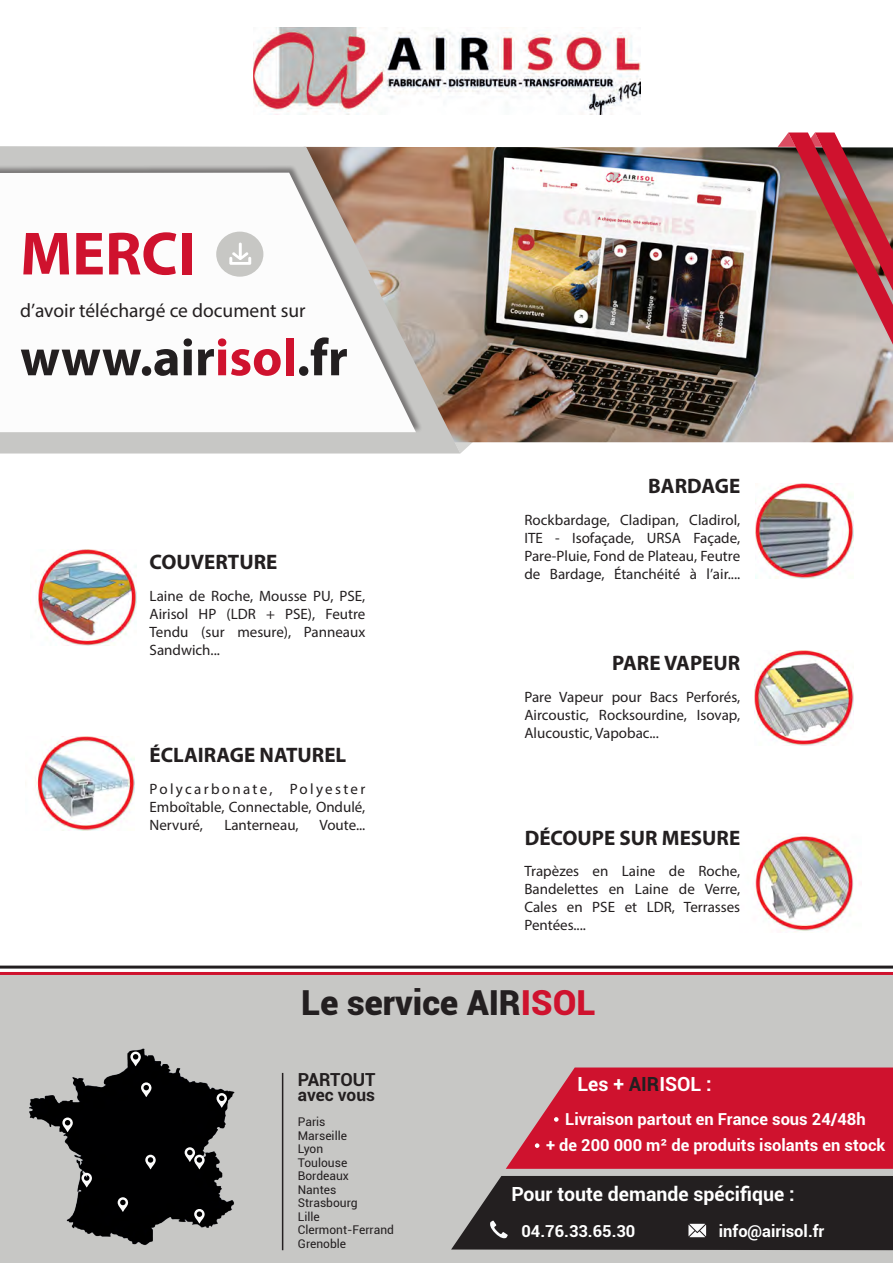
<style>
.page{position:relative;width:893px;height:1263px;background:#fff}
.page>*{position:absolute;margin:0;border:0;box-sizing:border-box;transform-origin:0 0}
.t1{font:700 61.5px "Myriad Pro";color:#cf122e}
.t2{font:700 52.5px "Myriad Pro";color:#231f20}
.t3{font:900 34.5px "Roboto";color:#231f20}
.t4{font:700 21px "Myriad Pro";color:#231f20}
.t5{font:700 19.5px "Roboto";color:#fff}
.t6{font:19.5px "Myriad Pro";color:#231f20}
.t7{font:700 18px "Roboto";letter-spacing:-.005em;color:#231f20}
.t8{font:700 17.25px "Roboto";letter-spacing:-.005em;color:#231f20}
.t9{font:700 16.5px "Roboto";color:#fff}
.t10{font:15px/18px "Myriad Pro";color:#231f20}
.t11{font:12px "Roboto";color:#231f20}
.s1{color:#cf122e}
.s2{color:#231f20}
</style>
<div class="page">
<svg style="left:460px;top:442px;width:15px;height:11px"></svg>
<img style="left:460px;top:147px;width:433px;height:295px">
<svg style="left:778px;top:132px;width:115px;height:213px;background:#b27470"></svg>
<svg style="left:0;top:146px;width:460px;height:307px;background:#bdb2a9"></svg>
<div style="left:0;top:165px;width:423px;height:269px;background:#231f20;opacity:.5"></div>
<svg style="left:0;top:173px;width:416px;height:259px"></svg>
<img style="left:254px;top:27px;width:386px;height:88px">
<img style="left:754px;top:835px;width:100px;height:96px">
<img style="left:755px;top:651px;width:98px;height:95px">
<img style="left:756px;top:484px;width:97px;height:94px">
<img style="left:35px;top:550px;width:101px;height:95px">
<img style="left:35px;top:737px;width:99px;height:93px">
<div style="left:0;top:973px;width:893px;height:290px;background:#c7c7c5"></div>
<svg style="left:451px;top:1176px;width:442px;height:74px;background:#2e2b2b"></svg>
<hr style="left:282px;top:1073px;width:1px;height:177px;background:#231f20">
<img style="left:29px;top:1048px;width:206px;height:197px">
<svg style="left:118px;top:1197px;width:10px;height:15px"></svg>
<svg style="left:82px;top:1173px;width:10px;height:14px"></svg>
<svg style="left:194px;top:1209px;width:11px;height:14px"></svg>
<svg style="left:185px;top:1147px;width:20px;height:22px"></svg>
<svg style="left:145px;top:1155px;width:11px;height:14px"></svg>
<svg style="left:141px;top:1082px;width:11px;height:15px"></svg>
<svg style="left:130px;top:1052px;width:11px;height:14px"></svg>
<svg style="left:217px;top:1093px;width:10px;height:15px"></svg>
<svg style="left:62px;top:1117px;width:11px;height:15px"></svg>
<hr style="left:0;top:972px;width:893px;height:3px;background:#cf122e">
<hr style="left:0;top:965px;width:893px;height:3px;background:#231f20">
<svg style="left:506px;top:1067px;width:387px;height:102px;background:#ce253d"></svg>
<div style="left:216px;top:232px;width:47px;height:45px;background:#c7c7c4;border-radius:50%"></div>
<svg style="left:229px;top:243px;width:22px;height:22px"></svg>
<p class="t1" style="left:20px;top:214px;width:177px">MERCI</p>
<p class="t6" style="left:20px;top:298px;width:287px">d’avoir téléchargé ce document sur</p>
<p class="t2" style="left:20px;top:323px;width:329px">www.air<span class="s1">isol</span>.fr</p>
<p class="t4" style="left:150px;top:549px;width:129px">COUVERTURE</p>
<p class="t10" style="left:150px;top:587px;width:217px;text-align:justify">Laine de Roche, Mousse PU, PSE, Airisol HP (LDR + PSE), Feutre Tendu (sur mesure), Panneaux Sandwich...</p>
<p class="t4" style="left:150px;top:741px;width:198px">ÉCLAIRAGE NATUREL</p>
<p class="t10" style="left:150px;top:779px;width:217px;text-align:justify">Polycarbonate, Polyester Emboîtable, Connectable, Ondulé, Nervuré,</p>
<p class="t10" style="left:224px;top:815px;width:76px">Lanterneau,</p>
<p class="t10" style="left:319px;top:815px;width:47px">Voute...</p>
<p class="t4" style="left:648px;top:473px;width:93px">BARDAGE</p>
<p class="t10" style="left:524px;top:511px;width:217px">Rockbardage, Cladipan, Cladirol,<br>ITE - Isofaçade, URSA Façade,</p>
<p class="t10" style="left:524px;top:547px;width:217px">Pare-Pluie, Fond de Plateau, Feutre de Bardage, Étanchéité à l’air....</p>
<p class="t4" style="left:612px;top:649px;width:130px">PARE VAPEUR</p>
<p class="t10" style="left:524px;top:687px;width:217px;text-align:justify">Pare Vapeur pour Bacs Perforés, Aircoustic, Rocksourdine, Isovap, Alucoustic, Vapobac...</p>
<p class="t4" style="left:525px;top:824px;width:217px">DÉCOUPE SUR MESURE</p>
<p class="t10" style="left:524px;top:862px;width:217px">Trapèzes en Laine de Roche,<br>Bandelettes en Laine de Verre,</p>
<p class="t10" style="left:524px;top:898px;width:217px">Cales en PSE et LDR, Terrasses<br>Pentées....</p>
<p class="t3" style="left:301px;top:979px;width:296px">Le service AIR<span class="s1">ISOL</span></p>
<p class="t7" style="left:298px;top:1067px;width:79px">PARTOUT</p>
<p class="t8" style="left:298px;top:1083px;width:79px">avec vous</p>
<p class="t11" style="left:298px;top:1113px;width:29px">Paris</p>
<p class="t11" style="left:298px;top:1127px;width:51px">Marseille</p>
<p class="t11" style="left:298px;top:1140px;width:27px">Lyon</p>
<p class="t11" style="left:298px;top:1154px;width:51px">Toulouse</p>
<p class="t11" style="left:298px;top:1167px;width:53px">Bordeaux</p>
<p class="t11" style="left:298px;top:1181px;width:40px">Nantes</p>
<p class="t11" style="left:298px;top:1194px;width:61px">Strasbourg</p>
<p class="t11" style="left:298px;top:1208px;width:23px">Lille</p>
<p class="t11" style="left:298px;top:1221px;width:98px">Clermont-Ferrand</p>
<p class="t11" style="left:298px;top:1235px;width:50px">Grenoble</p>
<p class="t5" style="left:577px;top:1070px;width:136px">Les + <span class="s2">AIR</span>ISOL :</p>
<p class="t9" style="left:565px;top:1107px;width:302px">Livraison partout en France sous 24/48h</p>
<p class="t9" style="left:546px;top:1134px;width:341px">+ de 200 000 m² de produits isolants en stock</p>
<p class="t5" style="left:511px;top:1180px;width:285px">Pour toute demande spécifique :</p>
<p class="t9" style="left:521px;top:1219px;width:115px">04.76.33.65.30</p>
<p class="t9" style="left:719px;top:1219px;width:107px">info@airisol.fr</p>
</div>
